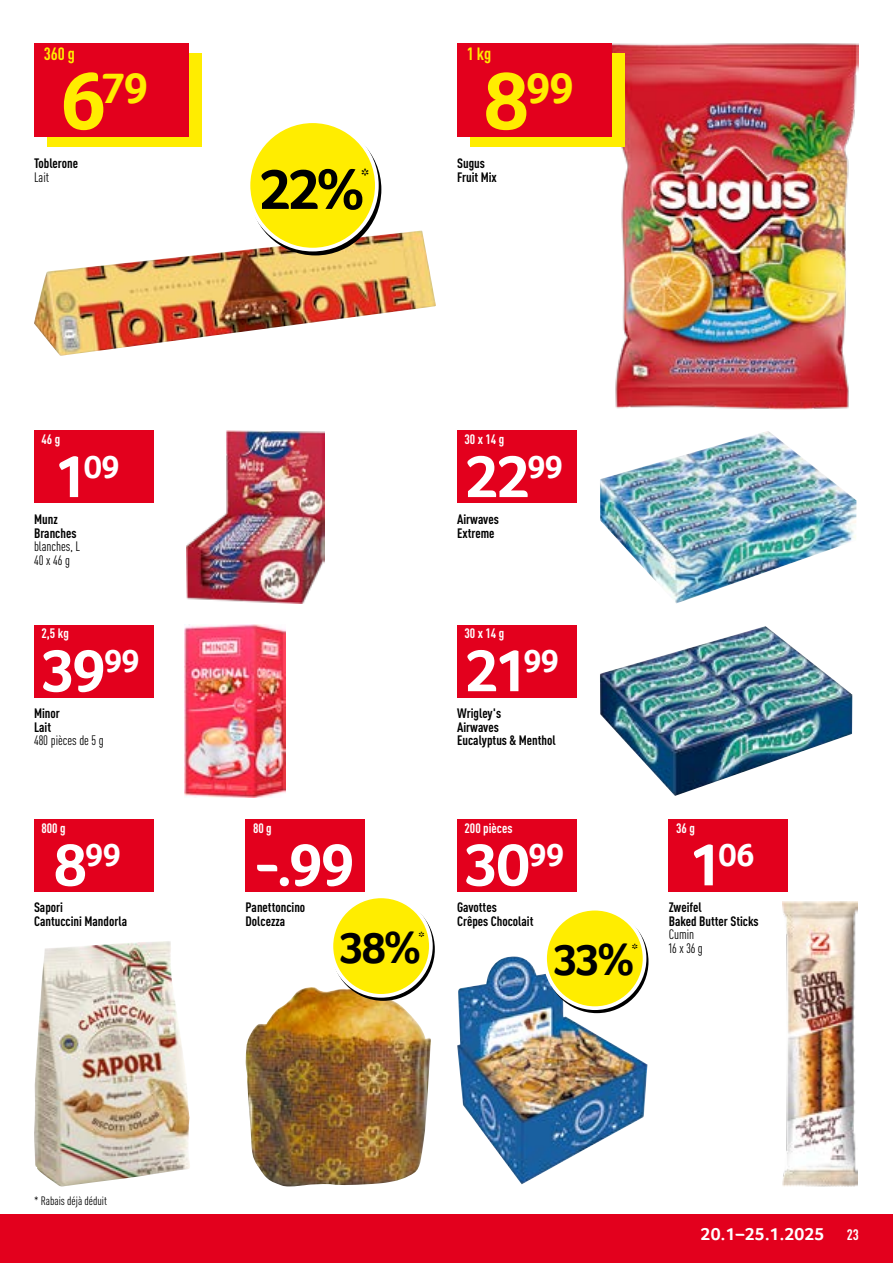
<style>
.page{position:relative;width:893px;height:1263px;background:#fff}
.page>*{position:absolute;margin:0;border:0;box-sizing:border-box;transform-origin:0 0}
.Preis_weiss{font:700 61.5px "Transgourmet";letter-spacing:-.035em;color:#fff}
.Rabattbutton{font:700 58.5px "Transgourmet";color:#000}
.Rabattbutton-2{font:700 45px "Transgourmet";color:#000}
.Preis_HOT{font:700 44.55px "Transgourmet";color:#ffed00}
.Preis_weiss-2{font:700 33.3px "Transgourmet";color:#fff}
.Rabattbutton-3{font:700 19.5px "Transgourmet";color:#000}
.t1{font:700 18px "Transgourmet";letter-spacing:.01em;color:#fff}
.Unit_HOT{font:700 condensed 17.55px "DINOT";color:#ffed00}
.t2{font:700 condensed 15px "DINOT";color:#fff}
.Rabattbutton-4{font:700 15px "Transgourmet";color:#000}
.t3{font:700 condensed 13.5px/13.5px "DINOT";color:#000}
.t4{font:condensed 13.5px "DINOT";color:#000}
.Unit_weiss{font:700 condensed 13.5px "DINOT";color:#fff}
.t5{font:condensed 12px "DINOT";color:#000}
.s1{font-size:84px}
.s2{font-size:61.5px}
</style>
<div class="page">
<div style="left:0;top:1214px;width:893px;height:49px;background:#e3001d"></div>
<img style="left:34px;top:231px;width:402px;height:125px">
<img style="left:600px;top:431px;width:256px;height:172px">
<img style="left:185px;top:625px;width:100px;height:173px">
<img style="left:600px;top:626px;width:252px;height:170px">
<img style="left:34px;top:941px;width:156px;height:245px">
<img style="left:246px;top:986px;width:185px;height:200px">
<img style="left:457px;top:956px;width:190px;height:228px">
<img style="left:782px;top:902px;width:75px;height:284px">
<img style="left:612px;top:43px;width:246px;height:366px">
<div style="left:470px;top:53px;width:155px;height:94px;background:#ffed00"></div>
<div style="left:457px;top:43px;width:155px;height:93px;background:#e3001d"></div>
<img style="left:186px;top:431px;width:139px;height:173px">
<div style="left:34px;top:431px;width:119px;height:72px;background:#e3001d"></div>
<div style="left:47px;top:53px;width:155px;height:94px;background:#ffed00"></div>
<div style="left:34px;top:43px;width:155px;height:93px;background:#e3001d"></div>
<div style="left:248px;top:121px;width:129px;height:129px;background:#ffed00;border-radius:50%"></div>
<div style="left:247px;top:119px;width:132px;height:132px;border:4px solid #fff;border-radius:50%"></div>
<div style="left:457px;top:431px;width:119px;height:72px;background:#e3001d"></div>
<div style="left:34px;top:625px;width:119px;height:72px;background:#e3001d"></div>
<div style="left:457px;top:625px;width:119px;height:72px;background:#e3001d"></div>
<div style="left:34px;top:819px;width:119px;height:72px;background:#e3001d"></div>
<div style="left:246px;top:819px;width:119px;height:72px;background:#e3001d"></div>
<div style="left:331px;top:896px;width:100px;height:100px;background:#ffed00;border-radius:50%"></div>
<div style="left:330px;top:894px;width:103px;height:104px;border:4px solid #fff;border-radius:50%"></div>
<div style="left:457px;top:819px;width:119px;height:72px;background:#e3001d"></div>
<div style="left:545px;top:909px;width:100px;height:99px;background:#ffed00;border-radius:50%"></div>
<div style="left:543px;top:907px;width:103px;height:103px;border:4px solid #fff;border-radius:50%"></div>
<div style="left:669px;top:819px;width:119px;height:72px;background:#e3001d"></div>
<p class="Unit_HOT" style="left:44px;top:43px;width:33px">360 g</p>
<p class="Preis_HOT" style="left:61px;top:62px;width:89px"><span class="s1">6</span>79</p>
<p class="t3" style="left:34px;top:156px;width:46px">Toblerone</p>
<p class="t4" style="left:34px;top:169px;width:17px">Lait</p>
<p class="Rabattbutton" style="left:259px;top:155px;width:107px">22%</p>
<p class="Rabattbutton-3" style="left:361px;top:164px;width:10px">*</p>
<p class="Unit_HOT" style="left:467px;top:43px;width:26px">1 kg</p>
<p class="Preis_HOT" style="left:484px;top:62px;width:92px"><span class="s1">8</span>99</p>
<p class="t3" style="left:457px;top:156px;width:41px">Sugus<br>Fruit Mix</p>
<p class="Unit_weiss" style="left:41px;top:431px;width:20px">46 g</p>
<p class="Unit_weiss" style="left:465px;top:431px;width:41px">30 x 14 g</p>
<p class="Preis_weiss-2" style="left:54px;top:447px;width:68px"><span class="s2">1</span>09</p>
<p class="Preis_weiss" style="left:465px;top:440px;width:100px">22<sup>99</sup></p>
<p class="t3" style="left:34px;top:512px;width:44px">Munz<br>Branches</p>
<p class="t4" style="left:34px;top:538px;width:48px">blanches, L</p>
<p class="t4" style="left:34px;top:552px;width:37px">40 x 46 g</p>
<p class="t3" style="left:457px;top:512px;width:43px">Airwaves<br>Extreme</p>
<p class="Unit_weiss" style="left:41px;top:625px;width:29px">2,5 kg</p>
<p class="Unit_weiss" style="left:465px;top:625px;width:41px">30 x 14 g</p>
<p class="Preis_weiss" style="left:42px;top:634px;width:100px">39<sup>99</sup></p>
<p class="Preis_weiss" style="left:465px;top:634px;width:96px">21<sup>99</sup></p>
<p class="t3" style="left:34px;top:706px;width:27px">Minor<br>Lait</p>
<p class="t4" style="left:34px;top:732px;width:71px">480 pièces de 5 g</p>
<p class="t3" style="left:457px;top:706px;width:100px">Wrigley's<br>Airwaves<br>Eucalyptus &amp; Menthol</p>
<p class="Unit_weiss" style="left:41px;top:819px;width:26px">800 g</p>
<p class="Unit_weiss" style="left:253px;top:819px;width:20px">80 g</p>
<p class="Unit_weiss" style="left:465px;top:819px;width:49px">200 pièces</p>
<p class="Unit_weiss" style="left:676px;top:819px;width:20px">36 g</p>
<p class="Preis_weiss-2" style="left:54px;top:835px;width:69px"><span class="s2">8</span>99</p>
<p class="Preis_weiss" style="left:253px;top:828px;width:103px">-.99</p>
<p class="Preis_weiss" style="left:465px;top:828px;width:101px">30<sup>99</sup></p>
<p class="Preis_weiss-2" style="left:688px;top:835px;width:68px"><span class="s2">1</span>06</p>
<p class="t3" style="left:34px;top:900px;width:95px">Sapori<br>Cantuccini Mandorla</p>
<p class="t3" style="left:246px;top:900px;width:61px">Panettoncino<br>Dolcezza</p>
<p class="Rabattbutton-2" style="left:339px;top:921px;width:83px">38%</p>
<p class="Rabattbutton-4" style="left:419px;top:928px;width:8px">*</p>
<p class="t3" style="left:457px;top:900px;width:78px">Gavottes<br>Crêpes Chocolait</p>
<p class="Rabattbutton-2" style="left:553px;top:933px;width:82px">33%</p>
<p class="Rabattbutton-4" style="left:632px;top:940px;width:8px">*</p>
<p class="t3" style="left:669px;top:900px;width:92px">Zweifel<br>Baked Butter Sticks</p>
<p class="t4" style="left:669px;top:927px;width:27px">Cumin</p>
<p class="t4" style="left:669px;top:940px;width:36px">16 x 36 g</p>
<p class="t5" style="left:34px;top:1194px;width:75px">* Rabais déjà déduit</p>
<p class="t1" style="left:701px;top:1224px;width:125px">20.1–25.1.2025</p>
<p class="t2" style="left:847px;top:1226px;width:14px">23</p>
</div>
